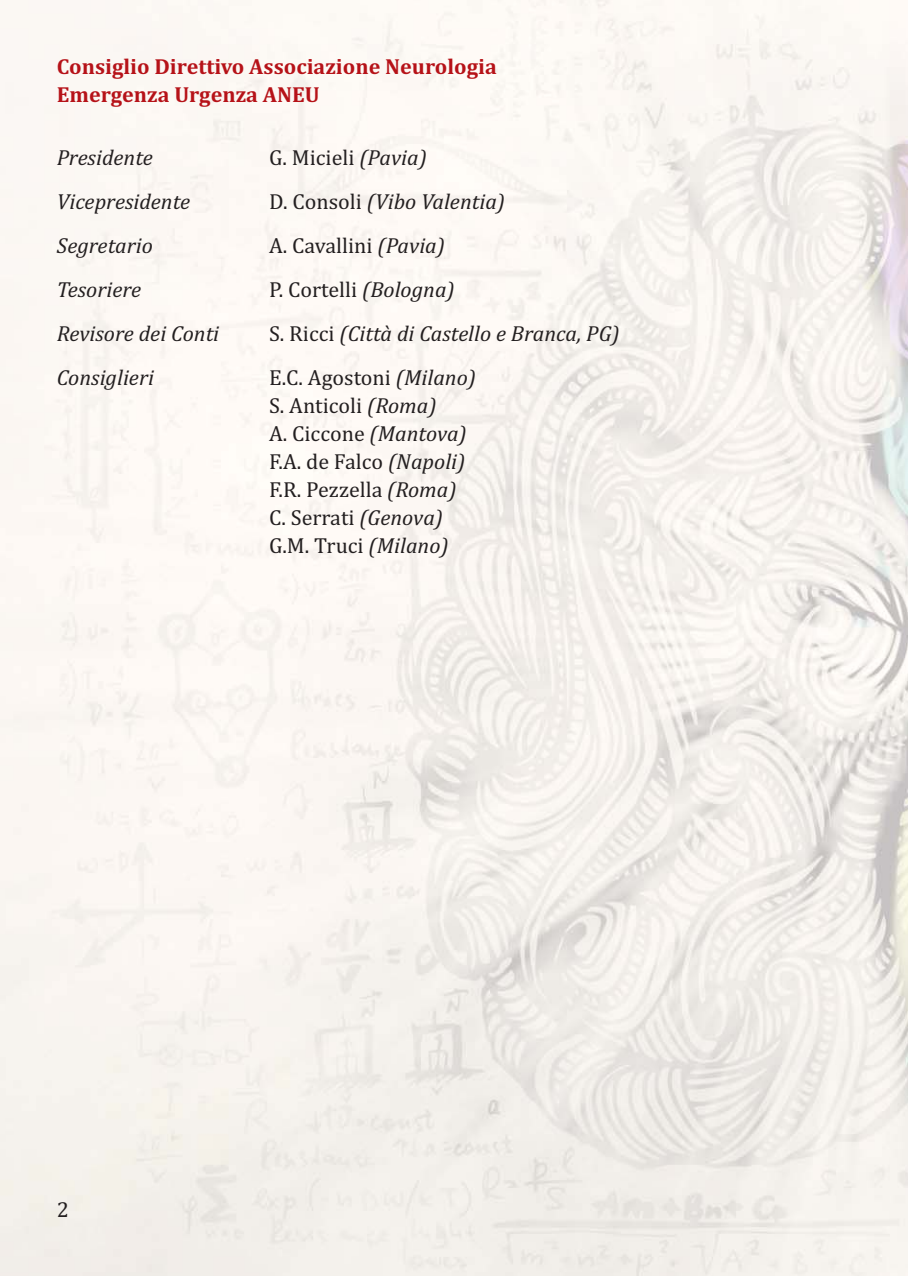
<style>
.page{position:relative;width:908px;height:1276px;background:#fff}
.page>*{position:absolute;margin:0;border:0;box-sizing:border-box;transform-origin:0 0}
.t1{font:22px/28px "Cambria";color:#231f20}
.t2{font:italic 22px "Cambria";color:#231f20}
.t3{font:700 22px/28px "Cambria";color:#b61218}
.s1{font-style:italic}
.s2{font-style:normal}
</style>
<div class="page">
<img style="left:0;top:0;width:907px;height:1276px">
<p class="t3" style="left:57px;top:55px;width:441px">Consiglio Direttivo Associazione Neurologia<br>Emergenza Urgenza ANEU</p>
<p class="t2" style="left:57px;top:150px;width:98px">Presidente</p>
<p class="t1" style="left:269px;top:146px;width:159px">G. Micieli <span class="s1">(Pavia)</span></p>
<p class="t2" style="left:57px;top:194px;width:135px">Vicepresidente</p>
<p class="t2" style="left:269px;top:194px;width:237px"><span class="s2">D. Consoli</span> (Vibo Valentia)</p>
<p class="t2" style="left:57px;top:238px;width:97px">Segretario</p>
<p class="t1" style="left:269px;top:234px;width:177px">A. Cavallini <span class="s1">(Pavia)</span></p>
<p class="t2" style="left:57px;top:282px;width:86px">Tesoriere</p>
<p class="t1" style="left:269px;top:278px;width:187px">P. Cortelli <span class="s1">(Bologna)</span></p>
<p class="t2" style="left:57px;top:326px;width:164px">Revisore dei Conti</p>
<p class="t2" style="left:269px;top:326px;width:352px"><span class="s2">S. Ricci</span> (Città di Castello e Branca, PG)</p>
<p class="t2" style="left:57px;top:370px;width:99px">Consiglieri</p>
<p class="t1" style="left:269px;top:366px;width:208px">E.C. Agostoni <span class="s1">(Milano)<br></span>S. Anticoli <span class="s1">(Roma)<br></span>A. Ciccone <span class="s1">(Mantova)<br></span>F.A. de Falco <span class="s1">(Napoli)<br></span>F.R. Pezzella <span class="s1">(Roma)<br></span>C. Serrati <span class="s1">(Genova)<br></span>G.M. Truci <span class="s1">(Milano)</span></p>
<p class="t1" style="left:57px;top:1197px;width:14px">2</p>
</div>
